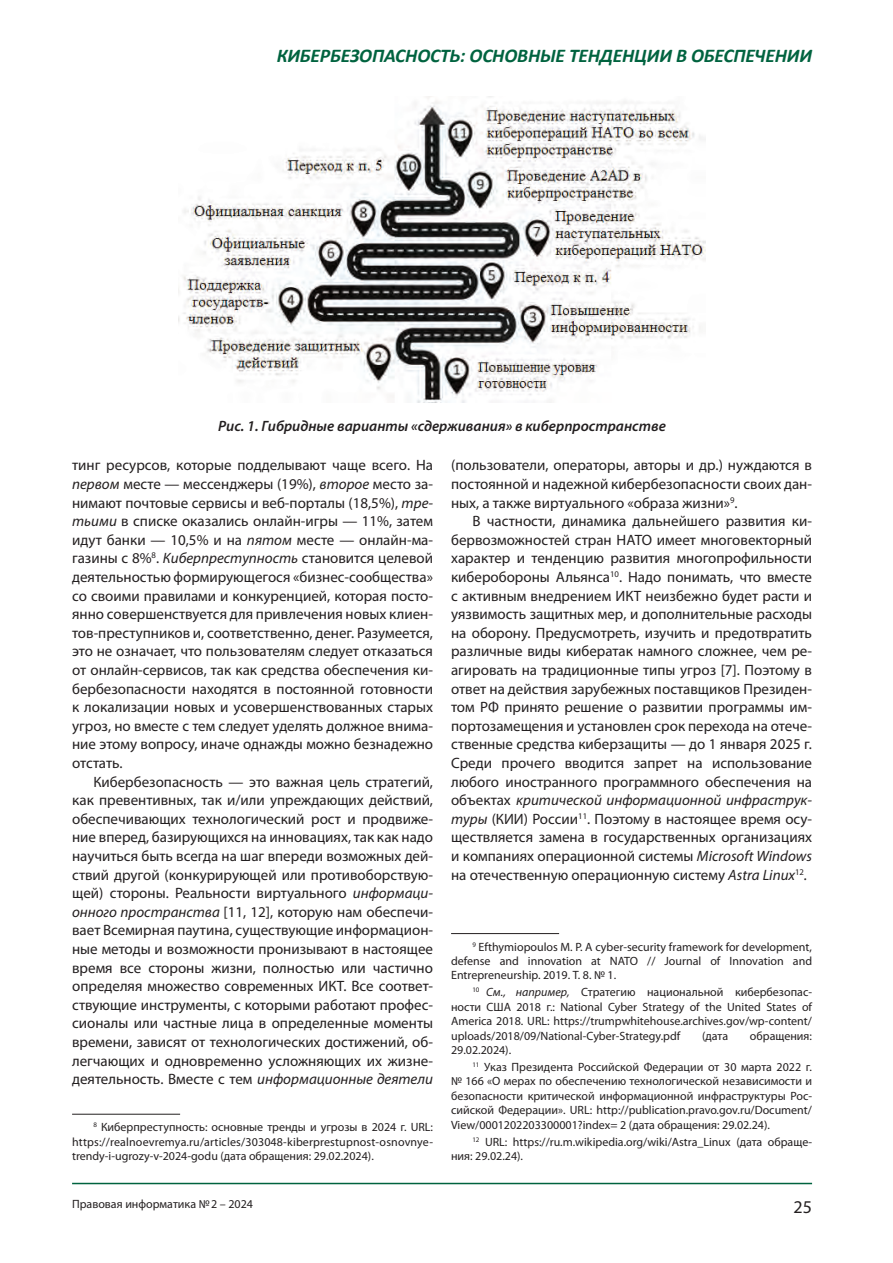
<style>
.page{position:relative;width:893px;height:1263px;background:#fff}
.page>*{position:absolute;margin:0;border:0;box-sizing:border-box;transform-origin:0 0}
.t1{font:italic 700 19.5px "Calibri";letter-spacing:-.01em;color:#00633f}
.t2{font:18px "Myriad Pro";color:#231f20}
.t3{font:15px/18.6px "Myriad Pro";color:#231f20;text-align:justify}
.t4{font:italic 600 15px "Myriad Pro";color:#231f20}
.t5{font:12px/14.4px "Myriad Pro";color:#231f20;text-align:justify}
.s1{font-style:italic}
</style>
<div class="page">
<hr style="left:72px;top:1183px;width:740px;height:1px;background:#00633f">
<hr style="left:72px;top:1114px;width:108px;height:1px;background:#231f20">
<hr style="left:451px;top:933px;width:108px;height:1px;background:#231f20">
<img style="left:179px;top:96px;width:526px;height:307px">
<h1 class="t1" style="left:277px;top:48px;width:537px">КИБЕРБЕЗОПАСНОСТЬ: ОСНОВНЫЕ ТЕНДЕНЦИИ В ОБЕСПЕЧЕНИИ</h1>
<p class="t4" style="left:218px;top:417px;width:449px">Рис. 1. Гибридные варианты «сдерживания» в киберпространстве</p>
<p class="t3" style="left:72px;top:457px;width:362px">тинг ресурсов, которые подделывают чаще всего. На <span class="s1">первом</span> месте — мессенджеры (19%), <span class="s1">второе</span> место за&shy;нимают почтовые сервисы и веб-порталы (18,5%), <span class="s1">тре&shy;тьими</span> в списке оказались онлайн-игры — 11%, затем идут банки — 10,5% и на <span class="s1">пятом</span> месте — онлайн-ма&shy;газины с 8%<sup>8</sup>. <span class="s1">Киберпреступность</span> становится целевой деятельностью формирующегося «бизнес-сообщества» со своими правилами и конкуренцией, которая посто&shy;янно совершенствуется для привлечения новых клиен&shy;тов-преступников и, соответственно, денег. Разумеется, это не означает, что пользователям следует отказаться от онлайн-сервисов, так как средства обеспечения ки&shy;бербезопасности находятся в постоянной готовности к локализации новых и усовершенствованных старых угроз, но вместе с тем следует уделять должное внима&shy;ние этому вопросу, иначе однажды можно безнадежно отстать.</p>
<p class="t3" style="left:72px;top:773px;width:363px;text-indent:21px">Кибербезопасность — это важная цель стратегий, как превентивных, так и/или упреждающих действий, обеспечивающих технологический рост и продвиже&shy;ние вперед, базирующихся на инновациях, так как надо научиться быть всегда на шаг впереди возможных дей&shy;ствий другой (конкурирующей или противоборствую&shy;щей) стороны. Реальности виртуального <span class="s1">информаци&shy;онного пространства</span> [11, 12], которую нам обеспечи&shy;вает Всемирная паутина, существующие информацион&shy;ные методы и возможности пронизывают в настоящее время все стороны жизни, полностью или частично определяя множество современных ИКТ. Все соответ&shy;ствующие инструменты, с которыми работают профес&shy;сионалы или частные лица в определенные моменты времени, зависят от технологических достижений, об&shy;легчающих и одновременно усложняющих их жизне&shy;деятельность. Вместе с тем <span class="s1">информационные деятели</span></p>
<p class="t5" style="left:72px;top:1121px;width:362px;text-indent:21px"><sup>8</sup> Киберпреступность: основные тренды и угрозы в 2024 г. URL: https://realnoevremya.ru/articles/303048-kiberprestupnost-osnovnye&shy;trendy-i-ugrozy-v-2024-godu (дата обращения: 29.02.2024).</p>
<p class="t5" style="left:72px;top:1198px;width:182px">Правовая информатика № 2 – 2024</p>
<p class="t3" style="left:451px;top:457px;width:362px">(пользователи, операторы, авторы и др.) нуждаются в постоянной и надежной кибербезопасности своих дан&shy;ных, а также виртуального «образа жизни»<sup>9</sup>.</p>
<p class="t3" style="left:451px;top:513px;width:362px;text-indent:21px">В частности, динамика дальнейшего развития ки&shy;бервозможностей стран НАТО имеет многовекторный характер и тенденцию развития многопрофильности киберобороны Альянса<sup>10</sup>. Надо понимать, что вместе с активным внедрением ИКТ неизбежно будет расти и уязвимость защитных мер, и дополнительные расходы на оборону. Предусмотреть, изучить и предотвратить различные виды кибератак намного сложнее, чем ре&shy;агировать на традиционные типы угроз [7]. Поэтому в ответ на действия зарубежных поставщиков Президен&shy;том РФ принято решение о развитии программы им&shy;портозамещения и установлен срок перехода на отече&shy;ственные средства киберзащиты — до 1 января 2025 г.<br>Среди прочего вводится запрет на использование любого иностранного программного обеспечения на объектах <span class="s1">критической информационной инфраструк&shy;туры</span> (КИИ) России<sup>11</sup>. Поэтому в настоящее время осу&shy;ществляется замена в государственных организациях и компаниях операционной системы <span class="s1">Microsoft Windows </span>на отечественную операционную систему <span class="s1">Astra Linux</span><sup>12</sup><span class="s1">.</span></p>
<p class="t5" style="left:451px;top:940px;width:362px;text-indent:21px"><sup>9</sup> Efthymiopoulos M. P. A cyber-security framework for development, defense and innovation at NATO // Journal of Innovation and Entrepreneurship. 2019. Т. 8. № 1.</p>
<p class="t5" style="left:451px;top:986px;width:362px;text-indent:21px"><sup>10</sup> <span class="s1">См., например,</span> Стратегию национальной кибербезопас&shy;ности США 2018 г.: National Cyber Strategy of the United States of America 2018. URL: https://trumpwhitehouse.archives.gov/wp-content/ uploads/2018/09/National-Cyber-Strategy.pdf</p>
<p class="t5" style="left:702px;top:1029px;width:27px">(дата</p>
<p class="t5" style="left:750px;top:1029px;width:64px">обращения:</p>
<p class="t5" style="left:472px;top:1042px;width:341px;line-height:17px;text-indent:-21px">29.02.2024).<br><sup>11</sup> Указ Президента Российской Федерации от 30 марта 2022 г.</p>
<p class="t5" style="left:451px;top:1075px;width:362px">№ 166 «О мерах по обеспечению технологической независимости и безопасности критической информационной инфраструктуры Рос&shy;сийской Федерации». URL: http://publication.pravo.gov.ru/Document/ View/0001202203300001?index= 2 (дата обращения: 29.02.24).</p>
<p class="t5" style="left:451px;top:1135px;width:362px;text-indent:21px"><sup>12</sup> URL: https://ru.m.wikipedia.org/wiki/Astra_Linux (дата обраще&shy;ния: 29.02.24).</p>
<p class="t2" style="left:793px;top:1200px;width:20px">25</p>
</div>
